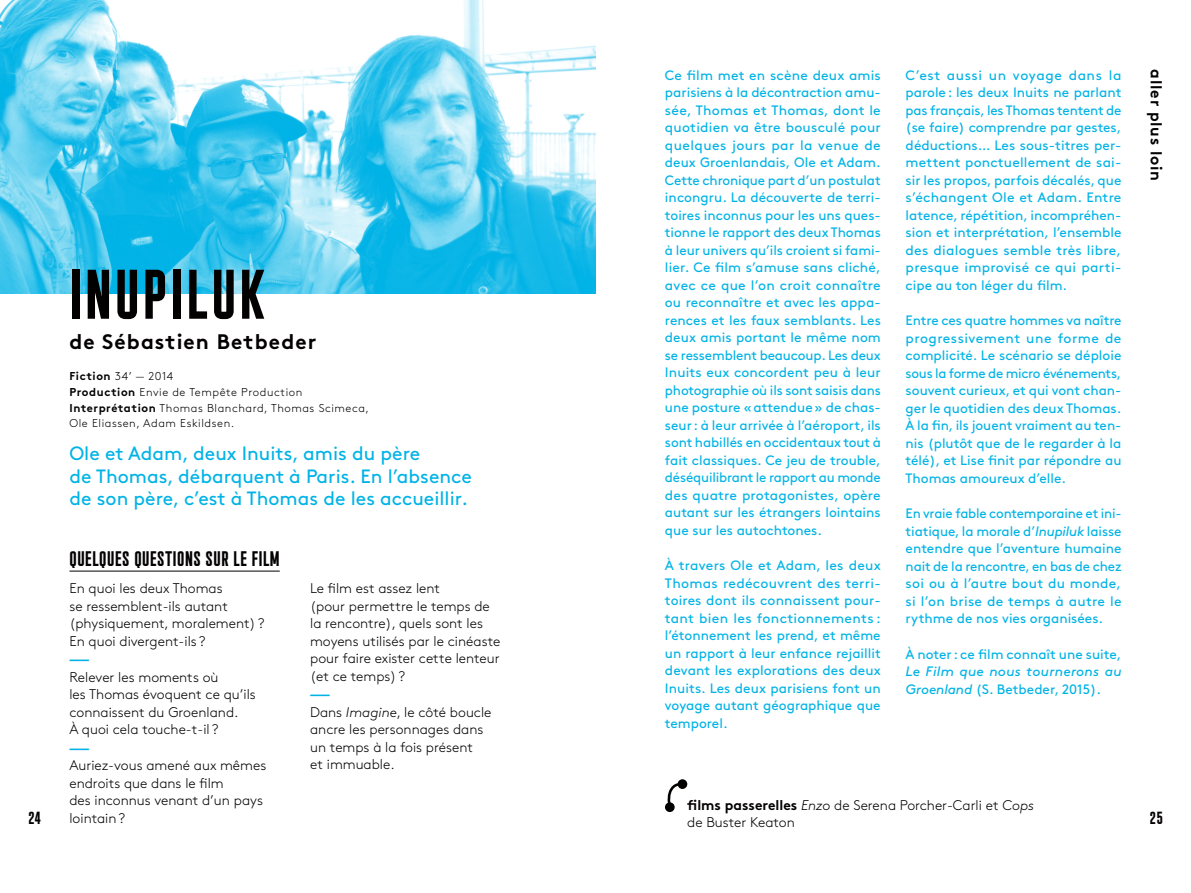
<style>
.page{position:relative;width:1191px;height:893px;background:#fff}
.page>*{position:absolute;margin:0;border:0;box-sizing:border-box;transform-origin:0 0}
.FICHE_-_titre_film{font:70px "Plaak 2 Griffon 42 Bold";letter-spacing:.05em;color:#030000}
.FICHE_-_inter{font:21px "Plaak 2 Griffon 42 Bold";letter-spacing:.025em;color:#030000}
.FICHE_-_réalisation{font:700 21px "Brown Std";letter-spacing:.05em;color:#030000}
.CHAPÔ{font:19.25px/22.8px "Brown Std";color:#00b3e6}
.t1{font:17.5px "Plaak 2 Griffon 42 Bold";color:#030000}
.t2{font:700 15.75px "Brown Std";letter-spacing:.05em;color:#030000}
.FICHE_-_questions{font:300 14px/17.5px "Brown Std";color:#030000}
.TXT_COURANT_-_drapea{font:300 14px/17.5px "Brown Std";color:#030000}
.FICHE_-_tiret{font:700 14px "Brown Std";color:#00b3e6}
.FICHE_-_txt_bleu{font:13.65px/17.5px "Brown Std";color:#00b3e6;text-align:justify}
.FICHE_-_infos_films{font:300 11.38px/15.8px "Brown Std";letter-spacing:.05em;color:#030000}
.s1{font-style:italic}
.s2{font-weight:700}
</style>
<div class="page">
<svg style="left:677px;top:779px;width:10px;height:10px"></svg>
<div style="left:665px;top:802px;width:9px;height:10px;background:#030000;border-radius:50%"></div>
<svg style="left:667px;top:779px;width:18px;height:31px"></svg>
<img style="left:0;top:0;width:595px;height:293px">
<hr style="left:69px;top:571px;width:211px;height:1px;background:#030000">
<p class="FICHE_-_txt_bleu" style="left:665px;top:66px;width:217px">Ce film met en scène deux amis parisiens à la décontraction amu&shy;sée, Thomas et Thomas, dont le quotidien va être bousculé pour quelques jours par la venue de deux Groenlandais, Ole et Adam.<br>Cette chronique part d’un postulat incongru. La découverte de terri&shy;toires inconnus pour les uns ques&shy;tionne le rapport des deux Thomas à leur univers qu’ils croient si fami&shy;lier. Ce film s’amuse sans cliché, avec ce que l’on croit connaître ou reconnaître et avec les appa&shy;rences et les faux semblants. Les deux amis portant le même nom se ressemblent beaucoup. Les deux Inuits eux concordent peu à leur photographie où ils sont saisis dans une posture «attendue» de chas&shy;seur: à leur arrivée à l’aéroport, ils sont habillés en occidentaux tout à fait classiques. Ce jeu de trouble, déséquilibrant le rapport au monde des quatre protagonistes, opère autant sur les étrangers lointains que sur les autochtones.</p>
<p class="FICHE_-_txt_bleu" style="left:665px;top:557px;width:217px">À travers Ole et Adam, les deux Thomas redécouvrent des terri&shy;toires dont ils connaissent pour&shy;tant bien les fonctionnements : l’étonnement les prend, et même un rapport à leur enfance rejaillit devant les explorations des deux Inuits. Les deux parisiens font un voyage autant géographique que temporel.</p>
<p class="FICHE_-_txt_bleu" style="left:905px;top:66px;width:217px">C’est aussi un voyage dans la parole: les deux Inuits ne parlant pas français, les Thomas tentent de (se faire) comprendre par gestes, déductions… Les sous-titres per&shy;mettent ponctuellement de sai&shy;sir les propos, parfois décalés, que s’échangent Ole et Adam. Entre latence, répétition, incompréhen&shy;sion et interprétation, l’ensemble des dialogues semble très libre, presque improvisé ce qui parti&shy;cipe au ton léger du film.</p>
<p class="FICHE_-_txt_bleu" style="left:905px;top:312px;width:217px">Entre ces quatre hommes va naître progressivement une forme de complicité. Le scénario se déploie sous la forme de micro événements, souvent curieux, et qui vont chan&shy;ger le quotidien des deux Thomas.<br>À la fin, ils jouent vraiment au ten&shy;nis (plutôt que de le regarder à la télé), et Lise finit par répondre au Thomas amoureux d’elle.</p>
<p class="FICHE_-_txt_bleu" style="left:905px;top:505px;width:217px">En vraie fable contemporaine et ini&shy;tiatique, la morale d’<span class="s1">Inupiluk</span> laisse entendre que l’aventure humaine nait de la rencontre, en bas de chez soi ou à l’autre bout du monde, si l’on brise de temps à autre le rythme de nos vies organisées.</p>
<p class="FICHE_-_txt_bleu" style="left:905px;top:645px;width:217px">À noter: ce film connaît une suite, <span class="s1">Le Film que nous tournerons au Groenland</span> (S. Betbeder, 2015).</p>
<p class="FICHE_-_titre_film" style="left:69px;top:261px;width:198px">INUPILUK</p>
<p class="FICHE_-_réalisation" style="left:69px;top:329px;width:248px">de Sébastien Betbeder</p>
<p class="FICHE_-_infos_films" style="left:69px;top:368px;width:105px"><span class="s2">Fiction</span> 34’ — 2014</p>
<p class="FICHE_-_infos_films" style="left:69px;top:384px;width:234px"><span class="s2">Production</span> Envie de Tempête Production</p>
<p class="FICHE_-_infos_films" style="left:69px;top:400px;width:301px"><span class="s2">Interprétation</span> Thomas Blanchard, Thomas Scimeca,<br>Ole Eliassen, Adam Eskildsen.</p>
<p class="CHAPÔ" style="left:69px;top:442px;width:404px">Ole et Adam, deux Inuits, amis du père<br>de Thomas, débarquent à Paris. En l’absence de son père, c’est à Thomas de les accueillir.</p>
<p class="FICHE_-_inter" style="left:69px;top:548px;width:212px">QUELQUES QUESTIONS SUR LE FILM</p>
<p class="FICHE_-_questions" style="left:69px;top:580px;width:196px">En quoi les deux Thomas<br>se ressemblent-ils autant (physiquement, moralement) ?<br>En quoi divergent-ils ?</p>
<p class="FICHE_-_tiret" style="left:69px;top:651px;width:21px">—</p>
<p class="FICHE_-_questions" style="left:69px;top:668px;width:188px">Relever les moments où<br>les Thomas évoquent ce qu’ils connaissent du Groenland.<br>À quoi cela touche-t-il ?</p>
<p class="FICHE_-_tiret" style="left:69px;top:739px;width:21px">—</p>
<p class="FICHE_-_questions" style="left:69px;top:757px;width:198px">Auriez-vous amené aux mêmes endroits que dans le film<br>des inconnus venant d’un pays lointain?</p>
<p class="FICHE_-_questions" style="left:310px;top:580px;width:192px">Le film est assez lent<br>(pour permettre le temps de la rencontre), quels sont les moyens utilisés par le cinéaste pour faire exister cette lenteur (et ce temps) ?</p>
<p class="FICHE_-_tiret" style="left:310px;top:686px;width:21px">—</p>
<p class="FICHE_-_questions" style="left:310px;top:703px;width:183px">Dans <span class="s1">Imagine</span>, le côté boucle ancre les personnages dans un temps à la fois présent<br>et immuable.</p>
<p class="t1" style="left:28px;top:809px;width:14px">24</p>
<p class="TXT_COURANT_-_drapea" style="left:687px;top:797px;width:348px"><span class="s2">films passerelles</span> <span class="s1">Enzo</span> de Serena Porcher-Carli et <span class="s1">Cops </span>de Buster Keaton</p>
<p class="t2" style="left:1165px;top:69px;width:113px;rotate:90deg">aller plus loin</p>
<p class="t1" style="left:1149px;top:809px;width:15px">25</p>
</div>
